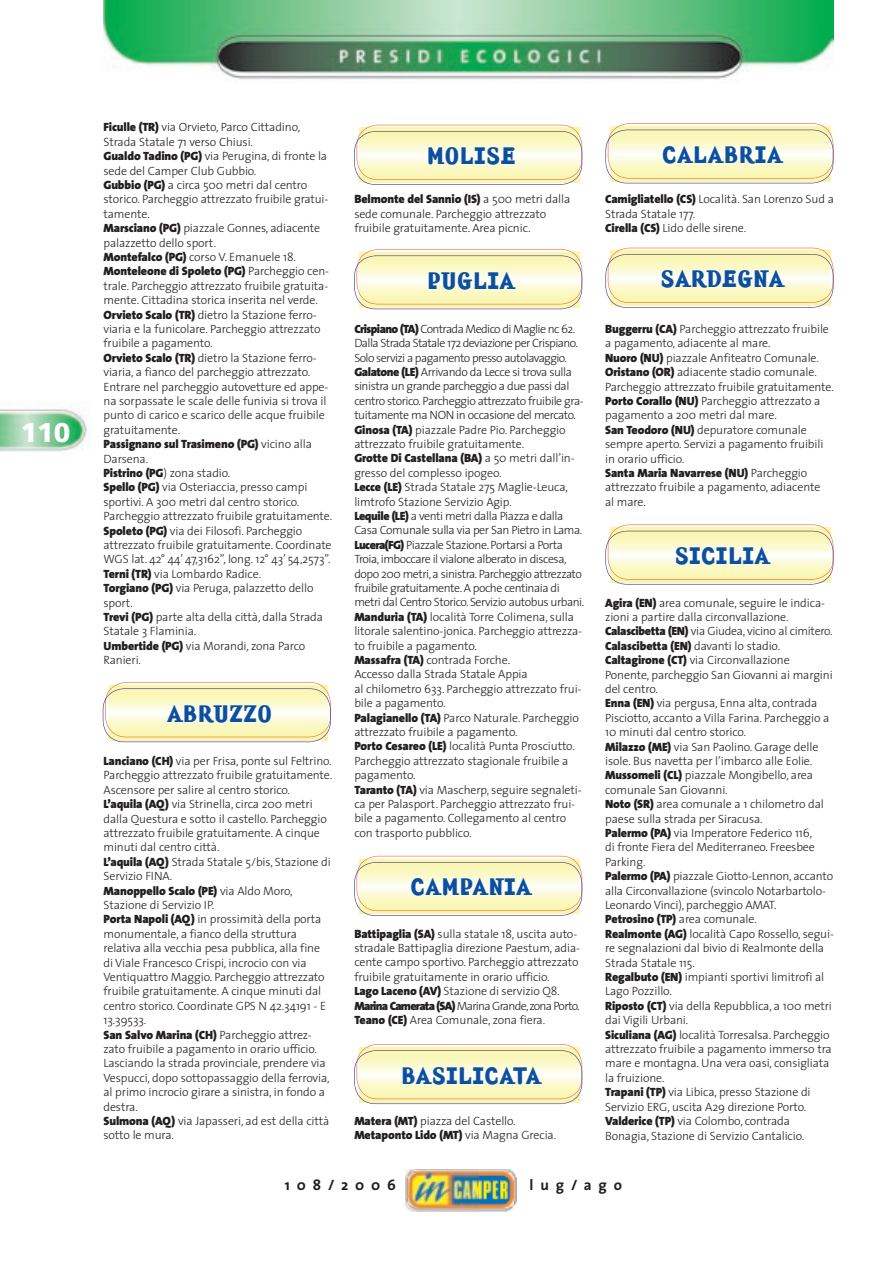
<style>
.page{position:relative;width:893px;height:1263px;background:#fff}
.page>*{position:absolute;margin:0;border:0;box-sizing:border-box;transform-origin:0 0}
.t1{font:900 27px "Frutiger";color:#fff}
.t2{font:700 22.5px "Amplifier";color:#0a4fa2}
.t3{font:700 15px "The Sans";letter-spacing:.46em;color:#231f20}
.t4{font:300 12px/14.4px "The Sans";letter-spacing:-.01em;color:#231f20}
.s1{font-weight:900}
</style>
<div class="page">
<img style="left:406px;top:1169px;width:110px;height:43px">
<img style="left:103px;top:0;width:730px;height:80px">
<img style="left:0;top:409px;width:89px;height:43px">
<svg style="left:103px;top:682px;width:228px;height:60px"></svg>
<svg style="left:354px;top:249px;width:228px;height:60px;background:#f7f2c9"></svg>
<svg style="left:354px;top:856px;width:228px;height:60px;background:#f6f2ca"></svg>
<svg style="left:605px;top:248px;width:228px;height:60px;background:#f7f2c9"></svg>
<svg style="left:605px;top:524px;width:228px;height:60px;background:#f8f3c9"></svg>
<svg style="left:354px;top:1044px;width:228px;height:60px;background:#f7f1c8"></svg>
<svg style="left:605px;top:123px;width:228px;height:60px;background:#f8f2c9"></svg>
<svg style="left:354px;top:125px;width:228px;height:60px;background:#f6f2c9"></svg>
<h1 class="t1" style="left:21px;top:416px;width:51px">110</h1>
<p class="t4" style="left:104px;top:120px;width:230px"><span class="s1">Ficulle (TR)</span> via Orvieto, Parco Cittadino, Strada Statale 71 verso Chiusi.<br><span class="s1">Gualdo Tadino (PG)</span> via Perugina, di fronte la sede del Camper Club Gubbio.<br><span class="s1">Gubbio (PG)</span> a circa 500 metri dal centro storico. Parcheggio attrezzato fruibile gratui&shy;tamente.<br><span class="s1">Marsciano (PG)</span> piazzale Gonnes, adiacente palazzetto dello sport.<br><span class="s1">Montefalco (PG)</span> corso V. Emanuele 18.<br><span class="s1">Monteleone di Spoleto (PG)</span> Parcheggio cen&shy;trale. Parcheggio attrezzato fruibile gratuita&shy;mente. Cittadina storica inserita nel verde.<br><span class="s1">Orvieto Scalo (TR)</span> dietro la Stazione ferro&shy;viaria e la funicolare. Parcheggio attrezzato fruibile a pagamento.<br><span class="s1">Orvieto Scalo (TR)</span> dietro la Stazione ferro&shy;viaria, a fianco del parcheggio attrezzato.<br>Entrare nel parcheggio autovetture ed appe&shy;na sorpassate le scale delle funivia si trova il punto di carico e scarico delle acque fruibile gratuitamente.<br><span class="s1">Passignano sul Trasimeno (PG)</span> vicino alla Darsena.<br><span class="s1">Pistrino (PG</span>) zona stadio.<br><span class="s1">Spello (PG)</span> via Osteriaccia, presso campi sportivi. A 300 metri dal centro storico.<br>Parcheggio attrezzato fruibile gratuitamente.<br><span class="s1">Spoleto (PG)</span> via dei Filosofi. Parcheggio attrezzato fruibile gratuitamente. Coordinate WGS lat. 42° 44’ 47,3162”, long. 12° 43’ 54,2573”.<br><span class="s1">Terni (TR)</span> via Lombardo Radice.<br><span class="s1">Torgiano (PG)</span> via Peruga, palazzetto dello sport.<br><span class="s1">Trevi (PG)</span> parte alta della città, dalla Strada Statale 3 Flaminia.<br><span class="s1">Umbertide (PG)</span> via Morandi, zona Parco Ranieri.</p>
<h2 class="t2" style="left:167px;top:698px;width:107px">ABRUZZO</h2>
<p class="t4" style="left:104px;top:753px;width:230px"><span class="s1">Lanciano (CH)</span> via per Frisa, ponte sul Feltrino.<br>Parcheggio attrezzato fruibile gratuitamente.<br>Ascensore per salire al centro storico.<br><span class="s1">L’aquila (AQ)</span> via Strinella, circa 200 metri dalla Questura e sotto il castello. Parcheggio attrezzato fruibile gratuitamente. A cinque minuti dal centro città.<br><span class="s1">L’aquila (AQ)</span> Strada Statale 5/bis, Stazione di Servizio FINA.<br><span class="s1">Manoppello Scalo (PE)</span> via Aldo Moro, Stazione di Servizio IP.<br><span class="s1">Porta Napoli (AQ)</span> in prossimità della porta monumentale, a fianco della struttura relativa alla vecchia pesa pubblica, alla fine di Viale Francesco Crispi, incrocio con via Ventiquattro Maggio. Parcheggio attrezzato fruibile gratuitamente. A cinque minuti dal centro storico. Coordinate GPS N 42.34191 - E 13.39533.<br><span class="s1">San Salvo Marina (CH)</span> Parcheggio attrez&shy;zato fruibile a pagamento in orario ufficio.<br>Lasciando la strada provinciale, prendere via Vespucci, dopo sottopassaggio della ferrovia, al primo incrocio girare a sinistra, in fondo a destra.<br><span class="s1">Sulmona (AQ)</span> via Japasseri, ad est della città sotto le mura.</p>
<h2 class="t2" style="left:426px;top:141px;width:91px">MOLISE</h2>
<h2 class="t2" style="left:662px;top:140px;width:122px">CALABRIA</h2>
<p class="t4" style="left:354px;top:192px;width:218px"><span class="s1">Belmonte del Sannio (IS)</span> a 500 metri dalla sede comunale. Parcheggio attrezzato fruibile gratuitamente. Area picnic.</p>
<h2 class="t2" style="left:427px;top:266px;width:90px">PUGLIA</h2>
<p class="t4" style="left:354px;top:321px;width:232px"><span class="s1">Crispiano (TA)</span> Contrada Medico di Maglie nc 62.<br>Dalla Strada Statale 172 deviazione per Crispiano.<br>Solo servizi a pagamento presso autolavaggio.<br><span class="s1">Galatone (LE)</span> Arrivando da Lecce si trova sulla sinistra un grande parcheggio a due passi dal centro storico. Parcheggio attrezzato fruibile gra&shy;tuitamente ma NON in occasione del mercato.<br><span class="s1">Ginosa (TA)</span> piazzale Padre Pio. Parcheggio attrezzato fruibile gratuitamente.<br><span class="s1">Grotte Di Castellana (BA)</span> a 50 metri dall’in&shy;gresso del complesso ipogeo.<br><span class="s1">Lecce (LE)</span> Strada Statale 275 Maglie-Leuca, limtrofo Stazione Servizio Agip.<br><span class="s1">Lequile (LE)</span> a venti metri dalla Piazza e dalla Casa Comunale sulla via per San Pietro in Lama.<br><span class="s1">Lucera(FG)</span> Piazzale Stazione. Portarsi a Porta Troia, imboccare il vialone alberato in discesa, dopo 200 metri, a sinistra. Parcheggio attrezzato fruibile gratuitamente. A poche centinaia di metri dal Centro Storico. Servizio autobus urbani.<br><span class="s1">Manduria (TA)</span> località Torre Colimena, sulla litorale salentino-jonica. Parcheggio attrezza&shy;to fruibile a pagamento.<br><span class="s1">Massafra (TA)</span> contrada Forche.<br>Accesso dalla Strada Statale Appia<br>al chilometro 633. Parcheggio attrezzato frui&shy;bile a pagamento.<br><span class="s1">Palagianello (TA)</span> Parco Naturale. Parcheggio attrezzato fruibile a pagamento.<br><span class="s1">Porto Cesareo (LE)</span> località Punta Prosciutto.<br>Parcheggio attrezzato stagionale fruibile a pagamento.<br><span class="s1">Taranto (TA)</span> via Mascherp, seguire segnaleti&shy;ca per Palasport. Parcheggio attrezzato frui&shy;bile a pagamento. Collegamento al centro con trasporto pubblico.</p>
<h2 class="t2" style="left:410px;top:872px;width:123px">CAMPANIA</h2>
<p class="t4" style="left:354px;top:926px;width:227px"><span class="s1">Battipaglia (SA)</span> sulla statale 18, uscita auto&shy;stradale Battipaglia direzione Paestum, adia&shy;cente campo sportivo. Parcheggio attrezzato fruibile gratuitamente in orario ufficio.<br><span class="s1">Lago Laceno (AV)</span> Stazione di servizio Q8.<br><span class="s1">Marina Camerata (SA)</span> Marina Grande, zona Porto.<br><span class="s1">Teano (CE)</span> Area Comunale, zona fiera.</p>
<h2 class="t2" style="left:401px;top:1060px;width:142px">BASILICATA</h2>
<p class="t4" style="left:354px;top:1113px;width:203px"><span class="s1">Matera (MT)</span> piazza del Castello.<br><span class="s1">Metaponto Lido (MT)</span> via Magna Grecia.</p>
<p class="t4" style="left:605px;top:192px;width:230px"><span class="s1">Camigliatello (CS)</span> Località. San Lorenzo Sud a<br>Strada Statale 177.<br><span class="s1">Cirella (CS)</span> Lido delle sirene.</p>
<h2 class="t2" style="left:660px;top:264px;width:126px">SARDEGNA</h2>
<p class="t4" style="left:605px;top:321px;width:230px"><span class="s1">Buggerru (CA)</span> Parcheggio attrezzato fruibile a pagamento, adiacente al mare.<br><span class="s1">Nuoro (NU)</span> piazzale Anfiteatro Comunale.<br><span class="s1">Oristano (OR)</span> adiacente stadio comunale.<br>Parcheggio attrezzato fruibile gratuitamente.<br><span class="s1">Porto Corallo (NU)</span> Parcheggio attrezzato a pagamento a 200 metri dal mare.<br><span class="s1">San Teodoro (NU)</span> depuratore comunale sempre aperto. Servizi a pagamento fruibili in orario ufficio.<br><span class="s1">Santa Maria Navarrese (NU)</span> Parcheggio attrezzato fruibile a pagamento, adiacente<br>al mare.</p>
<h2 class="t2" style="left:674px;top:541px;width:97px">SICILIA</h2>
<p class="t4" style="left:605px;top:595px;width:230px"><span class="s1">Agira (EN)</span> area comunale, seguire le indica&shy;zioni a partire dalla circonvallazione.<br><span class="s1">Calascibetta (EN)</span> via Giudea, vicino al cimitero.<br><span class="s1">Calascibetta (EN)</span> davanti lo stadio.<br><span class="s1">Caltagirone (CT)</span> via Circonvallazione Ponente, parcheggio San Giovanni ai margini del centro.<br><span class="s1">Enna (EN)</span> via pergusa, Enna alta, contrada Pisciotto, accanto a Villa Farina. Parcheggio a 10 minuti dal centro storico.<br><span class="s1">Milazzo (ME)</span> via San Paolino. Garage delle isole. Bus navetta per l’imbarco alle Eolie.<br><span class="s1">Mussomeli (CL)</span> piazzale Mongibello, area comunale San Giovanni.<br><span class="s1">Noto (SR)</span> area comunale a 1 chilometro dal paese sulla strada per Siracusa.<br><span class="s1">Palermo (PA)</span> via Imperatore Federico 116,<br>di fronte Fiera del Mediterraneo. Freesbee Parking.<br><span class="s1">Palermo (PA)</span> piazzale Giotto-Lennon, accanto alla Circonvallazione (svincolo Notarbartolo-Leonardo Vinci), parcheggio AMAT.<br><span class="s1">Petrosino (TP)</span> area comunale.<br><span class="s1">Realmonte (AG)</span> località Capo Rossello, segui&shy;re segnalazioni dal bivio di Realmonte della Strada Statale 115.<br><span class="s1">Regalbuto (EN)</span> impianti sportivi limitrofi al Lago Pozzillo.<br><span class="s1">Riposto (CT)</span> via della Repubblica, a 100 metri dai Vigili Urbani.<br><span class="s1">Siculiana (AG)</span> località Torresalsa. Parcheggio attrezzato fruibile a pagamento immerso tra mare e montagna. Una vera oasi, consigliata la fruizione.<br><span class="s1">Trapani (TP)</span> via Libica, presso Stazione di Servizio ERG, uscita A29 direzione Porto.<br><span class="s1">Valderice (TP)</span> via Colombo, contrada Bonagia, Stazione di Servizio Cantalicio.</p>
<p class="t3" style="left:285px;top:1172px;width:113px">108/2006</p>
<p class="t3" style="left:530px;top:1172px;width:94px">lug/ago</p>
</div>
